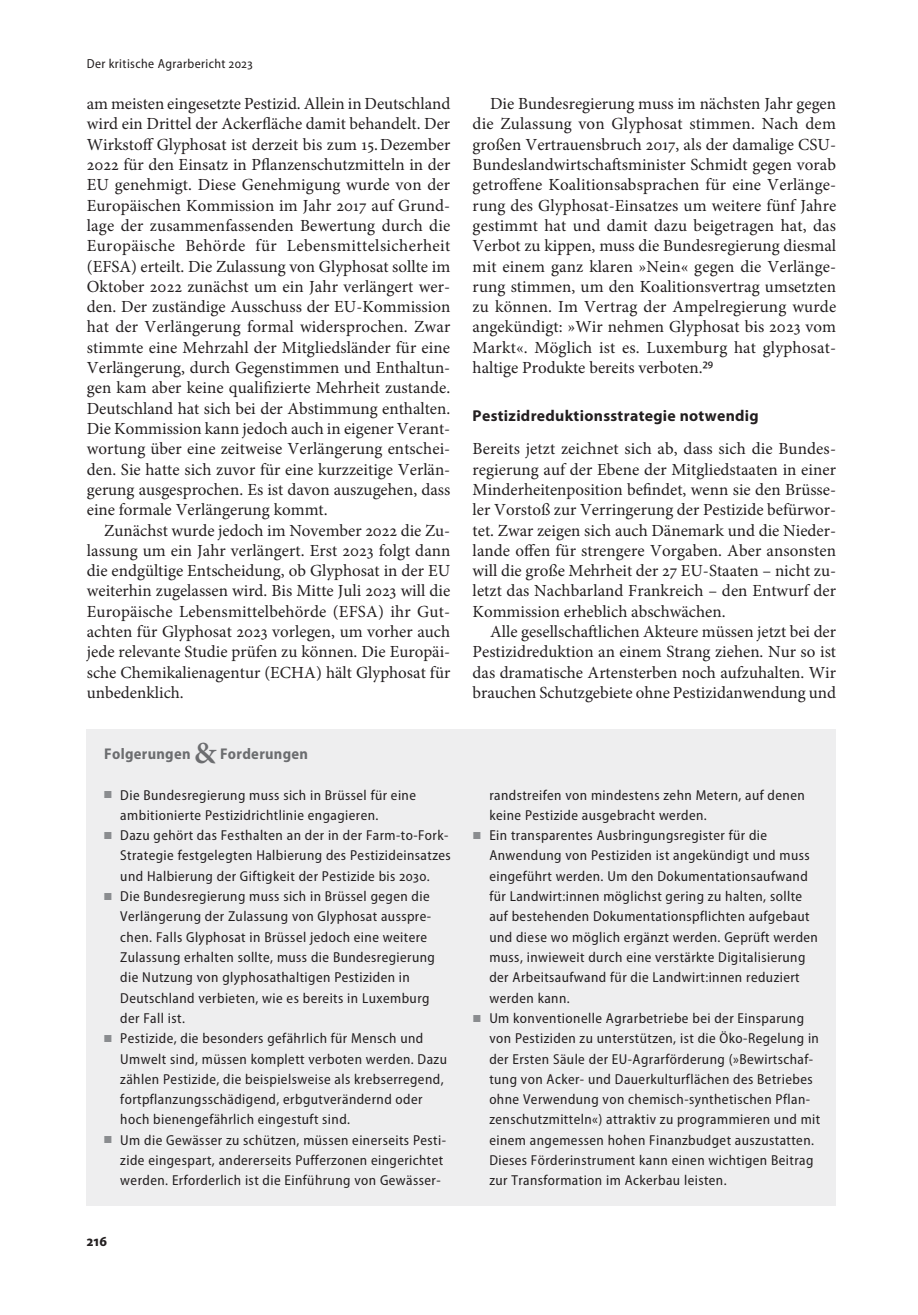
<style>
.page{position:relative;width:918px;height:1315px;background:#fff}
.page>*{position:absolute;margin:0;border:0;box-sizing:border-box;transform-origin:0 0}
.t1{font:16.97px/20.3px "Minion Pro";letter-spacing:.005em;color:#231f20;text-align:justify}
.t2{font:700 15.75px "Myriad Pro";letter-spacing:.02em;color:#231f20}
.t3{font:700 semi-condensed 15.58px "Myriad Pro";letter-spacing:.02em;color:#6c6d70}
.t4{font:700 semi-condensed 14.88px "Myriad Pro";color:#231f20}
.t5{font:semi-condensed 14.35px/20.3px "Myriad Pro";letter-spacing:.03em;color:#231f20}
.t6{font:semi-condensed 13.12px "Myriad Pro";letter-spacing:.03em;color:#231f20}
.s1{font-family:"Minion Pro";font-weight:600;font-stretch:normal;font-size:30.8px}
.s2{color:#8a8c8f}
.s3{font-family:"Myriad Pro";font-stretch:semi-condensed;font-size:17.5px}
</style>
<div class="page">
<div style="left:87px;top:729px;width:749px;height:476px;background:#eeeeef"></div>
<p class="t6" style="left:87px;top:57px;width:167px">Der kritische Agrarbericht 2023</p>
<p class="t1" style="left:87px;top:94px;width:365px;text-align:left">am meisten eingesetzte Pestizid. Allein in Deutschland wird ein Drittel der Ackerfläche damit behandelt. Der Wirkstoff Glyphosat ist derzeit bis zum 15.Dezember 2022 für den Einsatz in Pflanzenschutzmitteln in der EU genehmigt. Diese Genehmigung wurde von der Europäischen Kommission im Jahr 2017 auf Grund&shy;lage der zusammenfassenden Bewertung durch die Europäische Behörde für Lebensmittelsicherheit (EFSA) erteilt. Die Zulassung von Glyphosat sollte im Oktober 2022 zunächst um ein Jahr verlängert wer&shy;den. Der zuständige Ausschuss der EU-Kommission hat der Verlängerung formal widersprochen. Zwar stimmte eine Mehrzahl der Mitgliedsländer für eine Verlängerung, durch Gegenstimmen und Enthaltun&shy;gen kam aber keine qualifizierte Mehrheit zustande.<br>Deutschland hat sich bei der Abstimmung enthalten.<br>Die Kommission kann jedoch auch in eigener Verant&shy;wortung über eine zeitweise Verlängerung entschei&shy;den. Sie hatte sich zuvor für eine kurzzeitige Verlän&shy;gerung ausgesprochen. Es ist davon auszugehen, dass eine formale Verlängerung kommt.</p>
<p class="t1" style="left:87px;top:520px;width:365px;text-indent:17px">Zunächst wurde jedoch im November 2022 die Zu&shy;lassung um ein Jahr verlängert. Erst 2023 folgt dann die endgültige Entscheidung, ob Glyphosat in der EU weiterhin zugelassen wird. Bis Mitte Juli 2023 will die Europäische Lebensmittelbehörde (EFSA) ihr Gut&shy;achten für Glyphosat 2023 vorlegen, um vorher auch jede relevante Studie prüfen zu können. Die Europäi&shy;sche Chemikalienagentur (ECHA) hält Glyphosat für unbedenklich.</p>
<p class="t3" style="left:104px;top:745px;width:205px">Folgerungen <span class="s1">&amp;</span> Forderungen</p>
<p class="t5" style="left:120px;top:785px;width:297px;text-indent:-16px"><span class="s2">■</span> Die Bundesregierung muss sich in Brüssel für eine ambitionierte Pestizidrichtlinie engagieren.</p>
<p class="t5" style="left:120px;top:825px;width:332px;text-indent:-16px"><span class="s2">■</span> Dazu gehört das Festhalten an der in der Farm-to-Fork-<br>Strategie festgelegten Halbierung des Pestizideinsatzes und Halbierung der Giftigkeit der Pestizide bis 2030.</p>
<p class="t5" style="left:120px;top:886px;width:316px;text-indent:-16px"><span class="s2">■</span> Die Bundesregierung muss sich in Brüssel gegen die Verlängerung der Zulassung von Glyphosat ausspre&shy;chen. Falls Glyphosat in Brüssel jedoch eine weitere Zulassung erhalten sollte, muss die Bundesregierung die Nutzung von glyphosathaltigen Pestiziden in Deutschland verbieten, wie es bereits in Luxemburg der Fall ist.</p>
<p class="t5" style="left:120px;top:1028px;width:328px;text-indent:-16px"><span class="s2">■</span> Pestizide, die besonders gefährlich für Mensch und Umwelt sind, müssen komplett verboten werden. Dazu zählen Pestizide, die beispielsweise als krebserregend, fortpflanzungsschädigend, erbgutverändernd oder hoch bienengefährlich eingestuft sind.</p>
<p class="t5" style="left:120px;top:1130px;width:327px;text-indent:-16px"><span class="s2">■</span> Um die Gewässer zu schützen, müssen einerseits Pesti&shy;zide eingespart, andererseits Pufferzonen eingerichtet werden. Erforderlich ist die Einführung von Gewässer-</p>
<p class="t4" style="left:87px;top:1233px;width:22px">216</p>
<p class="t1" style="left:472px;top:94px;width:365px;text-align:left;text-indent:17px">Die Bundesregierung muss im nächsten Jahr gegen die Zulassung von Glyphosat stimmen. Nach dem großen Vertrauensbruch 2017, als der damalige CSU-Bundeslandwirtschaftsminister Schmidt gegen vorab getroffene Koalitionsabsprachen für eine Verlänge&shy;rung des Glyphosat-Einsatzes um weitere fünf Jahre gestimmt hat und damit dazu beigetragen hat, das Verbot zu kippen, muss die Bundesregierung diesmal mit einem ganz klaren »Nein« gegen die Verlänge&shy;rung stimmen, um den Koalitionsvertrag umsetzten zu können. Im Vertrag der Ampelregierung wurde angekündigt: »Wir nehmen Glyphosat bis 2023 vom Markt«. Möglich ist es. Luxemburg hat glyphosat&shy;haltige Produkte bereits verboten.<span class="s3">29</span></p>
<p class="t2" style="left:472px;top:407px;width:288px">Pestizidreduktionsstrategie notwendig</p>
<p class="t1" style="left:472px;top:439px;width:365px">Bereits jetzt zeichnet sich ab, dass sich die Bundes&shy;regierung auf der Ebene der Mitgliedstaaten in einer Minderheitenposition befindet, wenn sie den Brüsse&shy;ler Vorstoß zur Verringerung der Pestizide befürwor&shy;tet. Zwar zeigen sich auch Dänemark und die Nieder&shy;lande offen für strengere Vorgaben. Aber ansonsten will die große Mehrheit der 27 EU-Staaten – nicht zu&shy;letzt das Nachbarland Frankreich – den Entwurf der Kommission erheblich abschwächen.</p>
<p class="t1" style="left:472px;top:621px;width:365px;text-indent:17px">Alle gesellschaftlichen Akteure müssen jetzt bei der Pestizidreduktion an einem Strang ziehen. Nur so ist das dramatische Artensterben noch aufzuhalten. Wir brauchen Schutzgebiete ohne Pestizidanwendung und</p>
<p class="t5" style="left:489px;top:785px;width:317px">randstreifen von mindestens zehn Metern, auf denen keine Pestizide ausgebracht werden.</p>
<p class="t5" style="left:489px;top:825px;width:330px;text-indent:-16px"><span class="s2">■</span> Ein transparentes Ausbringungsregister für die Anwendung von Pestiziden ist angekündigt und muss eingeführt werden. Um den Dokumentationsaufwand für Landwirt:innen möglichst gering zu halten, sollte auf bestehenden Dokumentationspflichten aufgebaut und diese wo möglich ergänzt werden. Geprüft werden muss, inwieweit durch eine verstärkte Digitalisierung der Arbeitsaufwand für die Landwirt:innen reduziert werden kann.</p>
<p class="t5" style="left:489px;top:1008px;width:332px;text-indent:-16px"><span class="s2">■</span> Um konventionelle Agrarbetriebe bei der Einsparung von Pestiziden zu unterstützen, ist die Öko-Regelung in der Ersten Säule der EU-Agrarförderung (»Bewirtschaf&shy;tung von Acker- und Dauerkulturflächen des Betriebes ohne Verwendung von chemisch-synthetischen Pflan&shy;zenschutzmitteln«) attraktiv zu programmieren und mit einem angemessen hohen Finanzbudget auszustatten.<br>Dieses Förderinstrument kann einen wichtigen Beitrag zur Transformation im Ackerbau leisten.</p>
</div>
